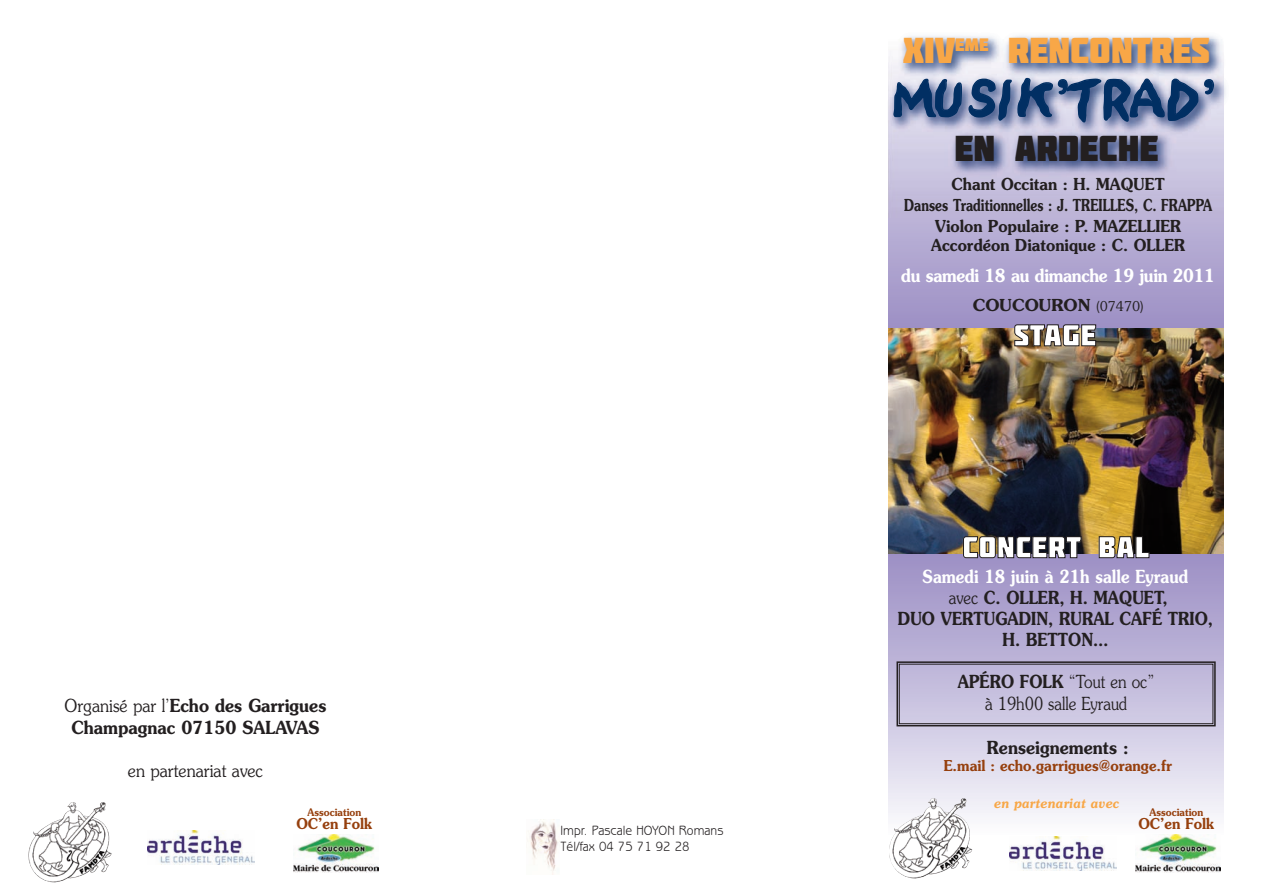
<style>
.page{position:relative;width:1263px;height:893px;background:#fff}
.page>*{position:absolute;margin:0;border:0;box-sizing:border-box;transform-origin:0 0}
.t1{font:45px "Sand";letter-spacing:.085em;color:#012f63}
.t2{font:36px "Molot";color:#f8a747}
.t3{font:36px "Molot";color:#231f20}
.t4{font:30px "Molot";letter-spacing:.01em;color:#fff}
.t5{font:600 18px/21px "Souvenir";color:#231f20;text-align:center;scale:.85 1}
.t6{font:600 18px/21.6px "Souvenir";color:#231f20;text-align:center;scale:.9 1}
.t7{font:300 18px/22.5px "Souvenir";color:#231f20;text-align:center;scale:.85 1}
.t8{font:600 18px "Souvenir";letter-spacing:-.02em;color:#fff;scale:.88 1}
.t9{font:300 18px "Souvenir";color:#231f20;scale:.9 1}
.t10{font:600 16.5px/20.4px "Souvenir";color:#231f20;text-align:center;scale:.9 1}
.t11{font:600 16.5px "Souvenir";color:#231f20}
.t12{font:600 15px "Souvenir";color:#96400e;scale:.9 1}
.t13{font:13.5px/16.2px "Benguiat Gothic";color:#231f20;scale:.9 1}
.t14{font:italic 600 13.5px "Souvenir";color:#f8a747;scale:.9 1}
.t15{font:600 10.5px "Souvenir";color:#96400e;scale:.9 1}
.s1{font-weight:300}
.s2{font-weight:300;font-size:13.5px}
.s3{color:#fff}
.s4{font-weight:600}
</style>
<div class="page">
<div style="left:888px;top:551px;width:335px;height:284px;background:linear-gradient(to bottom,#998bc2,#f9f9fc)"></div>
<svg style="left:888px;top:218px;width:335px;height:111px;background:#aba1cc"></svg>
<img style="left:888px;top:329px;width:335px;height:225px">
<img style="left:904px;top:35px;width:322px;height:183px">
<img style="left:888px;top:40px;width:335px;height:178px">
<div style="left:896px;top:661px;width:320px;height:65px;border:2px solid #231f20"></div>
<div style="left:899px;top:664px;width:314px;height:60px;border:1px solid #231f20"></div>
<img style="left:528px;top:819px;width:31px;height:56px">
<img style="left:889px;top:798px;width:77px;height:51px">
<img style="left:148px;top:830px;width:106px;height:34px">
<img style="left:28px;top:802px;width:78px;height:51px">
<img style="left:1009px;top:836px;width:107px;height:34px">
<img style="left:1136px;top:835px;width:85px;height:38px">
<img style="left:294px;top:835px;width:85px;height:38px">
<p class="t6" style="left:65px;top:696px;width:293px"><span class="s1">Organisé par l’</span>Echo des Garrigues<br>Champagnac 07150 SALAVAS</p>
<p class="t9" style="left:128px;top:763px;width:152px">en partenariat avec</p>
<p class="t15" style="left:308px;top:808px;width:61px">Association</p>
<p class="t12" style="left:296px;top:818px;width:86px">OC’en Folk</p>
<p class="t13" style="left:560px;top:823px;width:182px">Impr. Pascale HOYON Romans<br>Tél/fax 04 75 71 92 28</p>
<h2 class="t2" style="left:903px;top:38px;width:308px">XIV<sup>EME</sup> RENCONTRES</h2>
<h1 class="t1" style="left:894px;top:75px;width:324px">MUSIK’TRAD’</h1>
<h2 class="t3" style="left:955px;top:135px;width:205px">EN ARDECHE</h2>
<p class="t10" style="left:904px;top:176px;width:344px">Chant Occitan : H. MAQUET<br>Danses Traditionnelles : J. TREILLES, C. FRAPPA Violon Populaire : P. MAZELLIER Accordéon Diatonique : C. OLLER</p>
<p class="t8" style="left:901px;top:269px;width:358px">du samedi 18 au dimanche 19 juin 2011</p>
<p class="t11" style="left:973px;top:299px;width:172px">COUCOURON <span class="s2">(07470)</span></p>
<h3 class="t4" style="left:1014px;top:325px;width:84px">STAGE</h3>
<h3 class="t4" style="left:962px;top:537px;width:189px">CONCERT BAL</h3>
<p class="t5" style="left:898px;top:567px;width:372px"><span class="s3">Samedi 18 juin à 21h salle Eyraud<br></span><span class="s1">avec</span> C. OLLER, H. MAQUET,<br>DUO VERTUGADIN, RURAL CAFÉ TRIO,<br>H. BETTON…</p>
<p class="t7" style="left:958px;top:671px;width:233px"><span class="s4">APÉRO FOLK</span> “Tout en oc” à 19h00 salle Eyraud</p>
<p class="t6" style="left:987px;top:738px;width:159px">Renseignements :</p>
<p class="t12" style="left:944px;top:760px;width:255px">E.mail : echo.garrigues@orange.fr</p>
<p class="t14" style="left:993px;top:798px;width:140px">en partenariat avec</p>
<p class="t15" style="left:1149px;top:808px;width:61px">Association</p>
<p class="t12" style="left:1138px;top:818px;width:86px">OC’en Folk</p>
</div>
